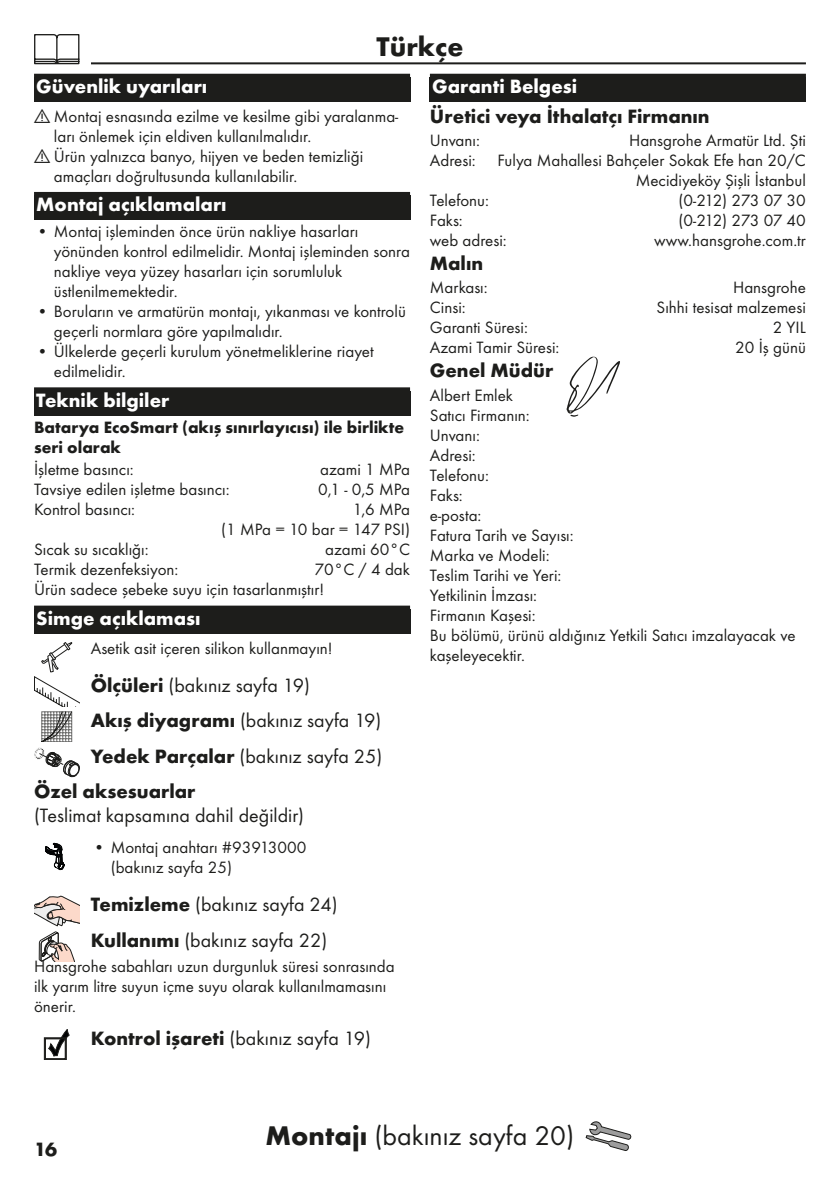
<style>
.page{position:relative;width:840px;height:1191px;background:#fff}
.page>*{position:absolute;margin:0;border:0;box-sizing:border-box;transform-origin:0 0}
.Garantie_Unterschrift{font:60px "Glyphen fuer TD";color:#1d1d1b}
.Montage_mit_Symbol_TR{font:28px "Futura TOT Boo";color:#1d1d1b}
.Sprache_Rahmenwechsel_TR{font:700 28px "Futura TOT";color:#1d1d1b}
.Ueberschrift_Grafik_TR{font:20px "Futura TOT Boo";color:#1d1d1b}
.Ueberschrift_TR{font:700 20px "Futura TOT";color:#fff}
.Ueberschrift_nach_Grafik_TR{font:20px/24px "Futura TOT Boo";color:#1d1d1b}
.Garantie_Ueberschrift{font:700 20px "Futura TOT";color:#1d1d1b}
.Ueberschrift_Grafik__folgeText_TR{font:20px "Futura TOT Boo";color:#1d1d1b}
.Ueberschrift___TR{font:700 20px "Futura TOT";color:#fff}
.Garantie{font:700 20px "Futura TOT";color:#fff}
.Garantie_Unterschrift-2{font:700 20px "Futura TOT";color:#1d1d1b}
.Normaltext_TR{font:17px/20px "Futura TOT Boo";color:#1d1d1b}
.Garantie_normal{font:17px/20px "Futura TOT Boo";color:#1d1d1b}
.Techn__Daten_TR{font:17px "Futura TOT Boo";color:#1d1d1b}
.Hinweis_TR{font:700 17px/20px "Futura TOT";color:#1d1d1b}
.Normaltext_Grafik_TR{font:17px "Futura TOT Boo";color:#1d1d1b}
.Garantie_normal-2{font:17px "Futura TOT Boo";letter-spacing:-.035em;color:#1d1d1b}
.Garantie_Unterschrift-3{font:17px "Futura TOT Boo";color:#1d1d1b}
.s1{font-family:"Futura TOT";font-weight:700}
</style>
<div class="page">
<hr style="left:34px;top:62px;width:771px;height:2px;background:#1d1d1b">
<div style="left:23px;top:34px;width:68px;height:34px;background:#fff"></div>
<svg style="left:34px;top:34px;width:45px;height:30px"></svg>
<svg style="left:585px;top:1121px;width:45px;height:29px"></svg>
<div style="left:34px;top:74px;width:376px;height:28px;background:#1d1d1b"></div>
<div style="left:34px;top:192px;width:376px;height:28px;background:#1d1d1b"></div>
<div style="left:34px;top:387px;width:376px;height:28px;background:#1d1d1b"></div>
<div style="left:34px;top:609px;width:376px;height:25px;background:#1d1d1b"></div>
<div style="left:34px;top:605px;width:376px;height:28px;background:#1d1d1b"></div>
<div style="left:429px;top:74px;width:376px;height:28px;background:#1d1d1b"></div>
<svg style="left:34px;top:642px;width:45px;height:135px"></svg>
<svg style="left:45px;top:843px;width:19px;height:26px"></svg>
<svg style="left:34px;top:896px;width:45px;height:65px"></svg>
<svg style="left:44px;top:1029px;width:25px;height:30px"></svg>
<p class="Sprache_Rahmenwechsel_TR" style="left:376px;top:29px;width:88px">Türkçe</p>
<p class="Ueberschrift___TR" style="left:36px;top:74px;width:172px">Güvenlik uyarıları</p>
<p class="Normaltext_TR" style="left:54px;top:106px;width:346px;text-indent:-20px"><sub>!</sub> Montaj esnasında ezilme ve kesilme gibi yaralanma&shy;ları önlemek için eldiven kullanılmalıdır.</p>
<p class="Normaltext_TR" style="left:54px;top:146px;width:311px;text-indent:-20px"><sub>!</sub> Ürün yalnızca banyo, hijyen ve beden temizliği amaçları doğrultusunda kullanılabilir.</p>
<p class="Ueberschrift_TR" style="left:36px;top:192px;width:192px">Montaj açıklamaları</p>
<p class="Normaltext_TR" style="left:54px;top:221px;width:357px;text-indent:-17px">• Montaj işleminden önce ürün nakliye hasarları yönünden kontrol edilmelidir. Montaj işleminden sonra nakliye veya yüzey hasarları için sorumluluk üstlenilmemektedir.</p>
<p class="Normaltext_TR" style="left:54px;top:301px;width:353px;text-indent:-17px">• Boruların ve armatürün montajı, yıkanması ve kontrolü geçerli normlara göre yapılmalıdır.</p>
<p class="Normaltext_TR" style="left:54px;top:341px;width:321px;text-indent:-17px">• Ülkelerde geçerli kurulum yönetmeliklerine riayet edilmelidir.</p>
<p class="Ueberschrift_TR" style="left:36px;top:388px;width:134px">Teknik bilgiler</p>
<p class="Hinweis_TR" style="left:34px;top:416px;width:371px">Batarya EcoSmart (akış sınırlayıcısı) ile birlikte seri olarak</p>
<p class="Techn__Daten_TR" style="left:34px;top:459px;width:101px">İşletme basıncı:</p>
<p class="Techn__Daten_TR" style="left:320px;top:459px;width:91px">azami 1 MPa</p>
<p class="Techn__Daten_TR" style="left:34px;top:479px;width:197px">Tavsiye edilen işletme basıncı:</p>
<p class="Techn__Daten_TR" style="left:318px;top:479px;width:93px">0,1 - 0,5 MPa</p>
<p class="Techn__Daten_TR" style="left:34px;top:499px;width:102px">Kontrol basıncı:</p>
<p class="Techn__Daten_TR" style="left:352px;top:499px;width:59px">1,6 MPa</p>
<p class="Techn__Daten_TR" style="left:221px;top:519px;width:190px">(1 MPa = 10 bar = 147 PSI)</p>
<p class="Techn__Daten_TR" style="left:34px;top:539px;width:116px">Sıcak su sıcaklığı:</p>
<p class="Techn__Daten_TR" style="left:325px;top:539px;width:86px">azami 60°C</p>
<p class="Techn__Daten_TR" style="left:34px;top:559px;width:146px">Termik dezenfeksiyon:</p>
<p class="Techn__Daten_TR" style="left:314px;top:559px;width:97px">70°C / 4 dak</p>
<p class="Techn__Daten_TR" style="left:34px;top:579px;width:291px">Ürün sadece şebeke suyu için tasarlanmıştır!</p>
<p class="Ueberschrift_TR" style="left:36px;top:606px;width:166px">Simge açıklaması</p>
<p class="Normaltext_Grafik_TR" style="left:91px;top:638px;width:243px">Asetik asit içeren silikon kullanmayın!</p>
<p class="Ueberschrift_Grafik_TR" style="left:91px;top:673px;width:220px"><span class="s1">Ölçüleri</span> (bakınız sayfa 19)</p>
<p class="Ueberschrift_Grafik_TR" style="left:91px;top:708px;width:292px"><span class="s1">Akış diyagramı</span> (bakınız sayfa 19)</p>
<p class="Ueberschrift_Grafik_TR" style="left:91px;top:744px;width:293px"><span class="s1">Yedek Parçalar</span> (bakınız sayfa 25)</p>
<p class="Ueberschrift_nach_Grafik_TR" style="left:34px;top:779px;width:271px"><span class="s1">Özel aksesuarlar<br></span>(Teslimat kapsamına dahil değildir)</p>
<p class="Normaltext_TR" style="left:111px;top:837px;width:197px;text-indent:-17px">• Montaj anahtarı #93913000 (bakınız sayfa 25)</p>
<p class="Ueberschrift_Grafik_TR" style="left:91px;top:893px;width:248px"><span class="s1">Temizleme</span> (bakınız sayfa 24)</p>
<p class="Ueberschrift_Grafik__folgeText_TR" style="left:91px;top:928px;width:238px"><span class="s1">Kullanımı</span> (bakınız sayfa 22)</p>
<p class="Normaltext_TR" style="left:34px;top:956px;width:362px">Hansgrohe sabahları uzun durgunluk süresi sonrasında ilk yarım litre suyun içme suyu olarak kullanılmamasını önerir.</p>
<p class="Ueberschrift_Grafik_TR" style="left:91px;top:1026px;width:281px"><span class="s1">Kontrol işareti</span> (bakınız sayfa 19)</p>
<p class="Garantie" style="left:432px;top:74px;width:146px">Garanti Belgesi</p>
<p class="Garantie_Ueberschrift" style="left:429px;top:104px;width:281px">Üretici veya İthalatçı Firmanın</p>
<p class="Garantie_normal" style="left:429px;top:130px;width:51px">Unvanı:</p>
<p class="Garantie_normal" style="left:628px;top:130px;width:178px">Hansgrohe Armatür Ltd. Şti</p>
<p class="Garantie_normal" style="left:429px;top:150px;width:47px">Adresi:</p>
<p class="Garantie_normal" style="left:497px;top:150px;width:310px">Fulya Mahallesi Bahçeler Sokak Efe han 20/C</p>
<p class="Garantie_normal" style="left:635px;top:170px;width:172px">Mecidiyeköy Şişli İstanbul</p>
<p class="Garantie_normal" style="left:429px;top:190px;width:61px">Telefonu:</p>
<p class="Garantie_normal-2" style="left:678px;top:190px;width:129px">(0-212) 273 07 30</p>
<p class="Garantie_normal" style="left:429px;top:210px;width:34px">Faks:</p>
<p class="Garantie_normal-2" style="left:678px;top:210px;width:129px">(0-212) 273 07 40</p>
<p class="Garantie_normal" style="left:429px;top:230px;width:78px">web adresi:</p>
<p class="Garantie_normal" style="left:653px;top:230px;width:153px">www.hansgrohe.com.tr</p>
<p class="Garantie_Ueberschrift" style="left:429px;top:251px;width:55px">Malın</p>
<p class="Garantie_normal" style="left:429px;top:277px;width:59px">Markası:</p>
<p class="Garantie_normal" style="left:732px;top:277px;width:74px">Hansgrohe</p>
<p class="Garantie_normal" style="left:429px;top:297px;width:37px">Cinsi:</p>
<p class="Garantie_normal" style="left:656px;top:297px;width:151px">Sıhhi tesisat malzemesi</p>
<p class="Garantie_normal" style="left:429px;top:317px;width:99px">Garanti Süresi:</p>
<p class="Garantie_normal" style="left:772px;top:317px;width:35px">2 YIL</p>
<p class="Garantie_normal" style="left:429px;top:337px;width:131px">Azami Tamir Süresi:</p>
<p class="Garantie_normal" style="left:734px;top:337px;width:72px">20 İş günü</p>
<p class="Garantie_Unterschrift-2" style="left:429px;top:357px;width:125px">Genel Müdür</p>
<p class="Garantie_Unterschrift-3" style="left:429px;top:385px;width:85px">Albert Emlek</p>
<p class="Garantie_normal" style="left:429px;top:405px;width:101px">Satıcı Firmanın:</p>
<p class="Garantie_normal" style="left:429px;top:425px;width:51px">Unvanı:</p>
<p class="Garantie_Unterschrift" style="left:563px;top:361px;width:61px">+</p>
<p class="Garantie_normal" style="left:429px;top:445px;width:47px">Adresi:</p>
<p class="Garantie_normal" style="left:429px;top:465px;width:61px">Telefonu:</p>
<p class="Garantie_normal" style="left:429px;top:485px;width:34px">Faks:</p>
<p class="Garantie_normal" style="left:429px;top:505px;width:53px">e-posta:</p>
<p class="Garantie_normal" style="left:429px;top:525px;width:145px">Fatura Tarih ve Sayısı:</p>
<p class="Garantie_normal" style="left:429px;top:545px;width:121px">Marka ve Modeli:</p>
<p class="Garantie_normal" style="left:429px;top:565px;width:133px">Teslim Tarihi ve Yeri:</p>
<p class="Garantie_normal" style="left:429px;top:585px;width:109px">Yetkilinin İmzası:</p>
<p class="Garantie_normal" style="left:429px;top:605px;width:107px">Firmanın Kaşesi:</p>
<p class="Garantie_normal" style="left:429px;top:625px;width:367px">Bu bölümü, ürünü aldığınız Yetkili Satıcı imzalayacak ve kaşeleyecektir.</p>
<p class="Garantie_Ueberschrift" style="left:34px;top:1136px;width:25px">16</p>
<p class="Montage_mit_Symbol_TR" style="left:265px;top:1119px;width:310px"><span class="s1">Montajı</span> (bakınız sayfa 20)</p>
</div>
